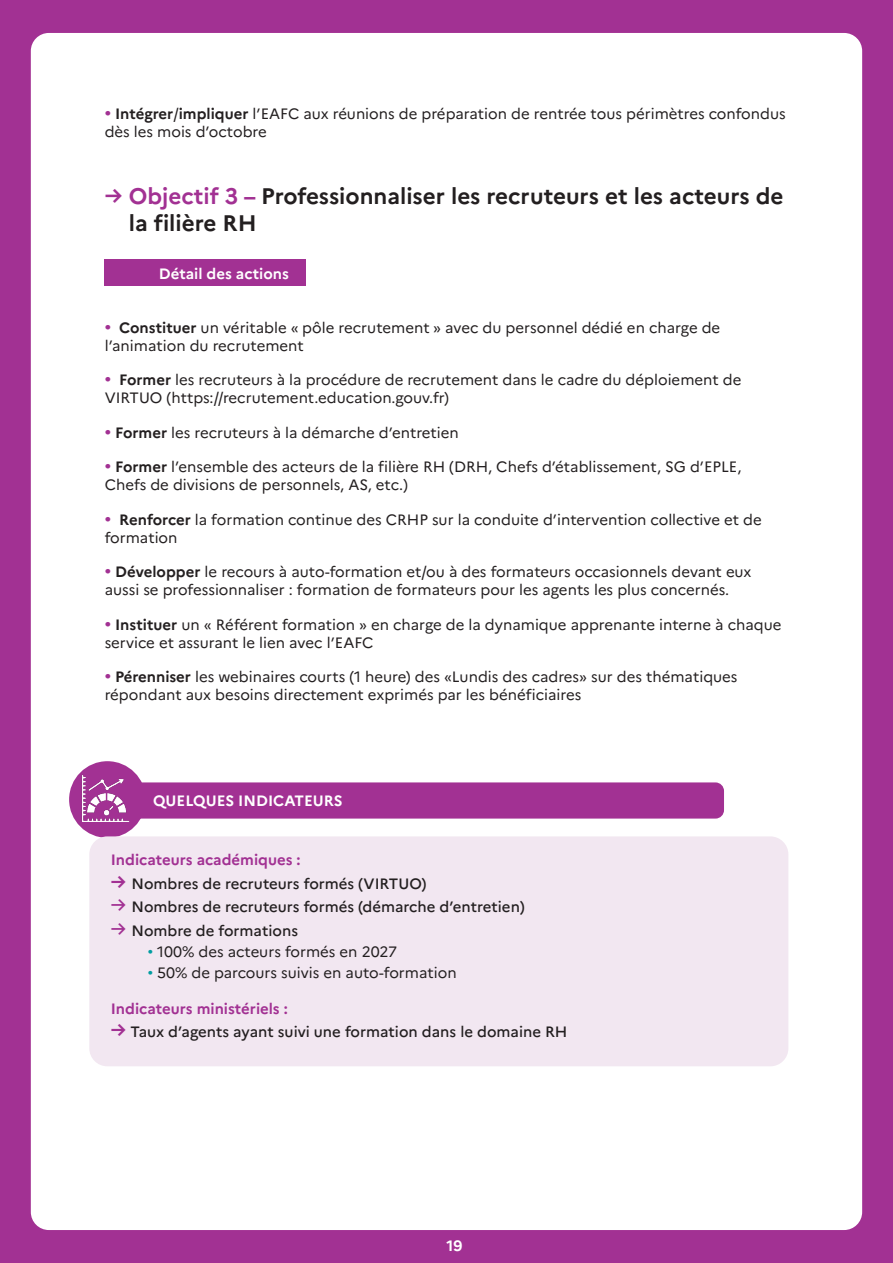
<style>
.page{position:relative;width:893px;height:1263px;background:#a23193}
.page>*{position:absolute;margin:0;border:0;box-sizing:border-box;transform-origin:0 0}
.t1{font:700 22.5px/27px "Marianne";color:#231f20}
.Body_Text{font:15px/18px "Marianne";color:#231f20}
.t2{font:500 15px "Marianne";color:#231f20}
.t3{font:700 15px "Marianne";color:#a23193}
.Style_de_paragraphe_1{font:700 15px "Marianne";color:#fff}
.s1{font-weight:500;font-size:16.5px;color:#a23193}
.s2{font-weight:700}
.s3{color:#a23193}
.s4{font-weight:700;font-size:19.5px;color:#a23193}
.s5{font-size:19.5px;color:#a23193}
.s6{color:#009da1}
</style>
<div class="page">
<div style="left:31px;top:33px;width:831px;height:1197px;background:#fff;border-radius:18px"></div>
<div style="left:107px;top:782px;width:617px;height:36px;background:#a23193;border-radius:9px"></div>
<svg style="left:69px;top:761px;width:77px;height:76px"></svg>
<img style="left:82px;top:774px;width:48px;height:48px">
<div style="left:89px;top:836px;width:699px;height:230px;background:#f2e7f1;border-radius:18px"></div>
<div style="left:105px;top:259px;width:201px;height:27px;background:#a23193"></div>
<p class="Body_Text" style="left:105px;top:104px;width:682px"><span class="s1">•</span> <span class="s2">Intégrer</span>/<span class="s2">impliquer</span> l’EAFC aux réunions de préparation de rentrée tous périmètres confondus dès les mois d’octobre</p>
<p class="t1" style="left:129px;top:183px;width:656px;text-indent:-24px"><span class="s3">→ Objectif 3 –</span> Professionnaliser les recruteurs et les acteurs de la filière RH</p>
<p class="Style_de_paragraphe_1" style="left:159px;top:264px;width:132px">Détail des actions</p>
<p class="Body_Text" style="left:105px;top:318px;width:617px"><span class="s1">•</span> <span class="s2">Constituer</span> un véritable « pôle recrutement » avec du personnel dédié en charge de l’animation du recrutement</p>
<p class="Body_Text" style="left:105px;top:371px;width:638px"><span class="s1">•</span> <span class="s2">Former</span> les recruteurs à la procédure de recrutement dans le cadre du déploiement de<br>VIRTUO (https://recrutement.education.gouv.fr)</p>
<p class="Body_Text" style="left:105px;top:423px;width:356px"><span class="s1">•</span> <span class="s2">Former</span> les recruteurs à la démarche d’entretien</p>
<p class="Body_Text" style="left:105px;top:458px;width:638px"><span class="s1">•</span> <span class="s2">Former</span> l’ensemble des acteurs de la filière RH (DRH, Chefs d’établissement, SG d’EPLE,<br>Chefs de divisions de personnels, AS, etc.)</p>
<p class="Body_Text" style="left:105px;top:510px;width:659px"><span class="s1">•</span> <span class="s2">Renforcer</span> la formation continue des CRHP sur la conduite d’intervention collective et de formation</p>
<p class="Body_Text" style="left:105px;top:563px;width:648px"><span class="s1">•</span> <span class="s2">Développer</span> le recours à auto-formation et/ou à des formateurs occasionnels devant eux aussi se professionnaliser : formation de formateurs pour les agents les plus concernés.</p>
<p class="Body_Text" style="left:105px;top:615px;width:678px"><span class="s1">•</span> <span class="s2">Instituer</span> un « Référent formation » en charge de la dynamique apprenante interne à chaque service et assurant le lien avec l’EAFC</p>
<p class="Body_Text" style="left:105px;top:668px;width:634px"><span class="s1">•</span> <span class="s2">Pérenniser</span> les webinaires courts (1 heure) des «Lundis des cadres» sur des thématiques répondant aux besoins directement exprimés par les bénéficiaires</p>
<p class="Style_de_paragraphe_1" style="left:153px;top:792px;width:191px">QUELQUES INDICATEURS</p>
<p class="t3" style="left:111px;top:851px;width:191px">Indicateurs académiques :</p>
<p class="t2" style="left:111px;top:874px;width:317px"><span class="s4">→</span> Nombres de recruteurs formés (VIRTUO)</p>
<p class="t2" style="left:111px;top:897px;width:415px"><span class="s5">→</span> Nombres de recruteurs formés (démarche d’entretien)</p>
<p class="t2" style="left:111px;top:921px;width:189px"><span class="s5">→</span> Nombre de formations</p>
<p class="Body_Text" style="left:148px;top:942px;width:251px"><span class="s6">•</span> 100% des acteurs formés en 2027</p>
<p class="Body_Text" style="left:148px;top:963px;width:310px"><span class="s6">•</span> 50% de parcours suivis en auto-formation</p>
<p class="t3" style="left:111px;top:999px;width:179px">Indicateurs ministériels :</p>
<p class="t2" style="left:111px;top:1022px;width:458px"><span class="s4">→</span> Taux d’agents ayant suivi une formation dans le domaine RH</p>
<p class="Style_de_paragraphe_1" style="left:446px;top:1236px;width:17px">19</p>
</div>
